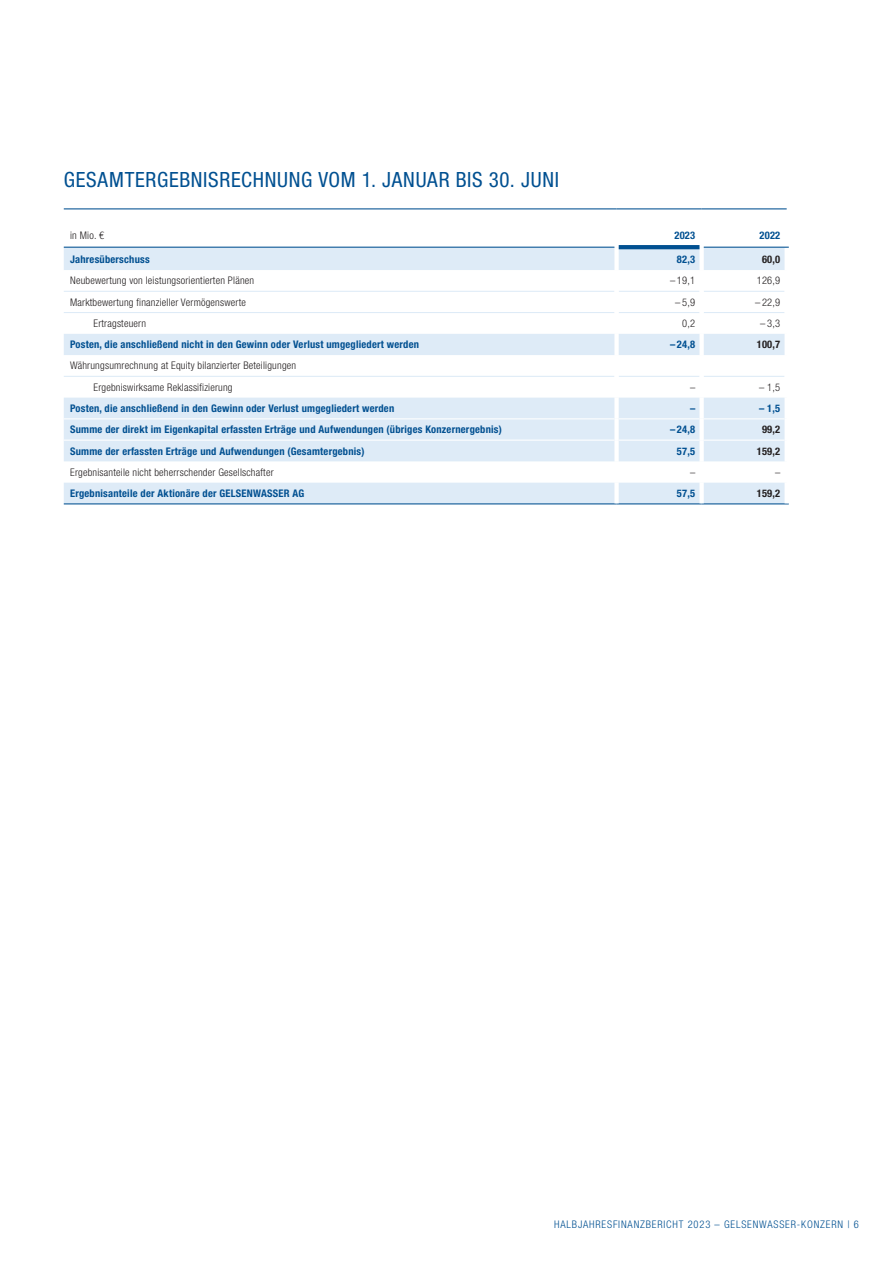
<style>
.page{position:relative;width:893px;height:1263px;background:#fff}
.page>*{position:absolute;margin:0;border:0;box-sizing:border-box;transform-origin:0 0}
.t1{font:condensed 21px "Helvetica Neue LT Pro";letter-spacing:.035em;color:#015091}
.t2{font:700 condensed 10.5px "Helvetica Neue LT Pro";letter-spacing:.02em;color:#015091}
.t3{font:300 condensed 10.5px/21.3px "Helvetica Neue LT Pro";letter-spacing:.02em;color:#231f20}
.t4{font:300 condensed 10.5px "Helvetica Neue LT Pro";letter-spacing:.08em;color:#015091}
.t5{font:700 condensed 10.5px "Helvetica Neue LT Pro";letter-spacing:.02em;color:#231f20}
</style>
<div class="page">
<svg style="left:64px;top:248px;width:720px;height:255px"></svg>
<hr style="left:64px;top:291px;width:550px;height:1px;background:#deebf7">
<hr style="left:619px;top:291px;width:80px;height:1px;background:#deebf7">
<hr style="left:704px;top:291px;width:80px;height:1px;background:#deebf7">
<hr style="left:64px;top:312px;width:550px;height:1px;background:#deebf7">
<hr style="left:619px;top:312px;width:80px;height:1px;background:#deebf7">
<hr style="left:704px;top:312px;width:80px;height:1px;background:#deebf7">
<hr style="left:64px;top:376px;width:550px;height:1px;background:#deebf7">
<hr style="left:619px;top:376px;width:80px;height:1px;background:#deebf7">
<hr style="left:704px;top:376px;width:80px;height:1px;background:#deebf7">
<hr style="left:64px;top:418px;width:550px;height:1px;background:#fff">
<hr style="left:619px;top:418px;width:80px;height:1px;background:#fff">
<hr style="left:704px;top:418px;width:80px;height:1px;background:#fff">
<hr style="left:64px;top:440px;width:550px;height:1px;background:#fff">
<hr style="left:619px;top:440px;width:80px;height:1px;background:#fff">
<hr style="left:704px;top:440px;width:80px;height:1px;background:#fff">
<hr style="left:64px;top:503px;width:553px;height:1px;background:#015091">
<hr style="left:617px;top:503px;width:85px;height:1px;background:#015091">
<hr style="left:702px;top:503px;width:87px;height:1px;background:#015091">
<div style="left:614px;top:247px;width:5px;height:23px;background:#fff"></div>
<div style="left:699px;top:247px;width:5px;height:23px;background:#fff"></div>
<div style="left:614px;top:270px;width:5px;height:21px;background:#fff"></div>
<div style="left:699px;top:270px;width:5px;height:21px;background:#fff"></div>
<div style="left:614px;top:291px;width:5px;height:22px;background:#fff"></div>
<div style="left:699px;top:291px;width:5px;height:22px;background:#fff"></div>
<div style="left:614px;top:313px;width:5px;height:21px;background:#fff"></div>
<div style="left:699px;top:313px;width:5px;height:21px;background:#fff"></div>
<div style="left:614px;top:334px;width:5px;height:21px;background:#fff"></div>
<div style="left:699px;top:334px;width:5px;height:21px;background:#fff"></div>
<div style="left:614px;top:355px;width:5px;height:21px;background:#fff"></div>
<div style="left:699px;top:355px;width:5px;height:21px;background:#fff"></div>
<div style="left:614px;top:376px;width:5px;height:22px;background:#fff"></div>
<div style="left:699px;top:376px;width:5px;height:22px;background:#fff"></div>
<div style="left:614px;top:398px;width:5px;height:21px;background:#fff"></div>
<div style="left:699px;top:398px;width:5px;height:21px;background:#fff"></div>
<div style="left:614px;top:419px;width:5px;height:21px;background:#fff"></div>
<div style="left:699px;top:419px;width:5px;height:21px;background:#fff"></div>
<div style="left:614px;top:440px;width:5px;height:21px;background:#fff"></div>
<div style="left:699px;top:440px;width:5px;height:21px;background:#fff"></div>
<div style="left:614px;top:461px;width:5px;height:22px;background:#fff"></div>
<div style="left:699px;top:461px;width:5px;height:22px;background:#fff"></div>
<div style="left:614px;top:483px;width:5px;height:20px;background:#fff"></div>
<div style="left:699px;top:483px;width:5px;height:20px;background:#fff"></div>
<hr style="left:64px;top:208px;width:553px;height:1px;background:#015091">
<hr style="left:617px;top:208px;width:85px;height:1px;background:#015091">
<hr style="left:702px;top:208px;width:85px;height:1px;background:#015091">
<hr style="left:64px;top:247px;width:550px;height:1px;background:#015091">
<hr style="left:619px;top:245px;width:80px;height:4px;background:#015091">
<hr style="left:704px;top:247px;width:85px;height:1px;background:#015091">
<h1 class="t1" style="left:64px;top:167px;width:497px">GESAMTERGEBNISRECHNUNG VOM 1. JANUAR BIS 30. JUNI</h1>
<p class="t3" style="left:70px;top:225px;width:36px">in Mio. €</p>
<p class="t2" style="left:674px;top:229px;width:22px">2023</p>
<p class="t2" style="left:759px;top:229px;width:22px">2022</p>
<p class="t2" style="left:70px;top:253px;width:81px">Jahresüberschuss</p>
<p class="t2" style="left:677px;top:253px;width:20px">82,3</p>
<p class="t5" style="left:762px;top:253px;width:20px">60,0</p>
<p class="t3" style="left:70px;top:270px;width:186px">Neubewertung von leistungsorientierten Plänen</p>
<p class="t3" style="left:670px;top:270px;width:27px">– 19,1</p>
<p class="t3" style="left:757px;top:270px;width:25px">126,9</p>
<p class="t3" style="left:70px;top:291px;width:177px">Marktbewertung finanzieller Vermögenswerte</p>
<p class="t3" style="left:675px;top:291px;width:22px">– 5,9</p>
<p class="t3" style="left:755px;top:291px;width:27px">– 22,9</p>
<p class="t3" style="left:94px;top:313px;width:54px">Ertragsteuern</p>
<p class="t3" style="left:682px;top:313px;width:15px">0,2</p>
<p class="t3" style="left:760px;top:313px;width:22px">– 3,3</p>
<p class="t2" style="left:70px;top:338px;width:350px">Posten, die anschließend nicht in den Gewinn oder Verlust umgegliedert werden</p>
<p class="t2" style="left:670px;top:338px;width:27px">– 24,8</p>
<p class="t5" style="left:757px;top:338px;width:25px">100,7</p>
<p class="t3" style="left:94px;top:355px;width:204px;text-indent:-23px">Währungsumrechnung at Equity bilanzierter Beteiligungen<br>Ergebniswirksame Reklassifizierung</p>
<p class="t3" style="left:690px;top:376px;width:7px">–</p>
<p class="t3" style="left:759px;top:376px;width:23px">– 1,5</p>
<p class="t2" style="left:70px;top:402px;width:326px">Posten, die anschließend in den Gewinn oder Verlust umgegliedert werden</p>
<p class="t2" style="left:690px;top:402px;width:7px">–</p>
<p class="t2" style="left:759px;top:402px;width:23px">– 1,5</p>
<p class="t2" style="left:70px;top:423px;width:433px">Summe der direkt im Eigenkapital erfassten Erträge und Aufwendungen (übriges Konzernergebnis)</p>
<p class="t2" style="left:670px;top:423px;width:27px">– 24,8</p>
<p class="t5" style="left:762px;top:423px;width:20px">99,2</p>
<p class="t2" style="left:70px;top:444px;width:296px">Summe der erfassten Erträge und Aufwendungen (Gesamtergebnis)</p>
<p class="t2" style="left:677px;top:444px;width:20px">57,5</p>
<p class="t5" style="left:757px;top:444px;width:25px">159,2</p>
<p class="t3" style="left:70px;top:461px;width:205px">Ergebnisanteile nicht beherrschender Gesellschafter</p>
<p class="t3" style="left:690px;top:461px;width:7px">–</p>
<p class="t3" style="left:775px;top:461px;width:7px">–</p>
<p class="t2" style="left:70px;top:487px;width:236px">Ergebnisanteile der Aktionäre der GELSENWASSER AG</p>
<p class="t2" style="left:677px;top:487px;width:20px">57,5</p>
<p class="t5" style="left:757px;top:487px;width:25px">159,2</p>
<p class="t4" style="left:554px;top:1218px;width:306px">HALBJAHRESFINANZBERICHT 2023 – GELSENWASSER-KONZERN | 6</p>
</div>
